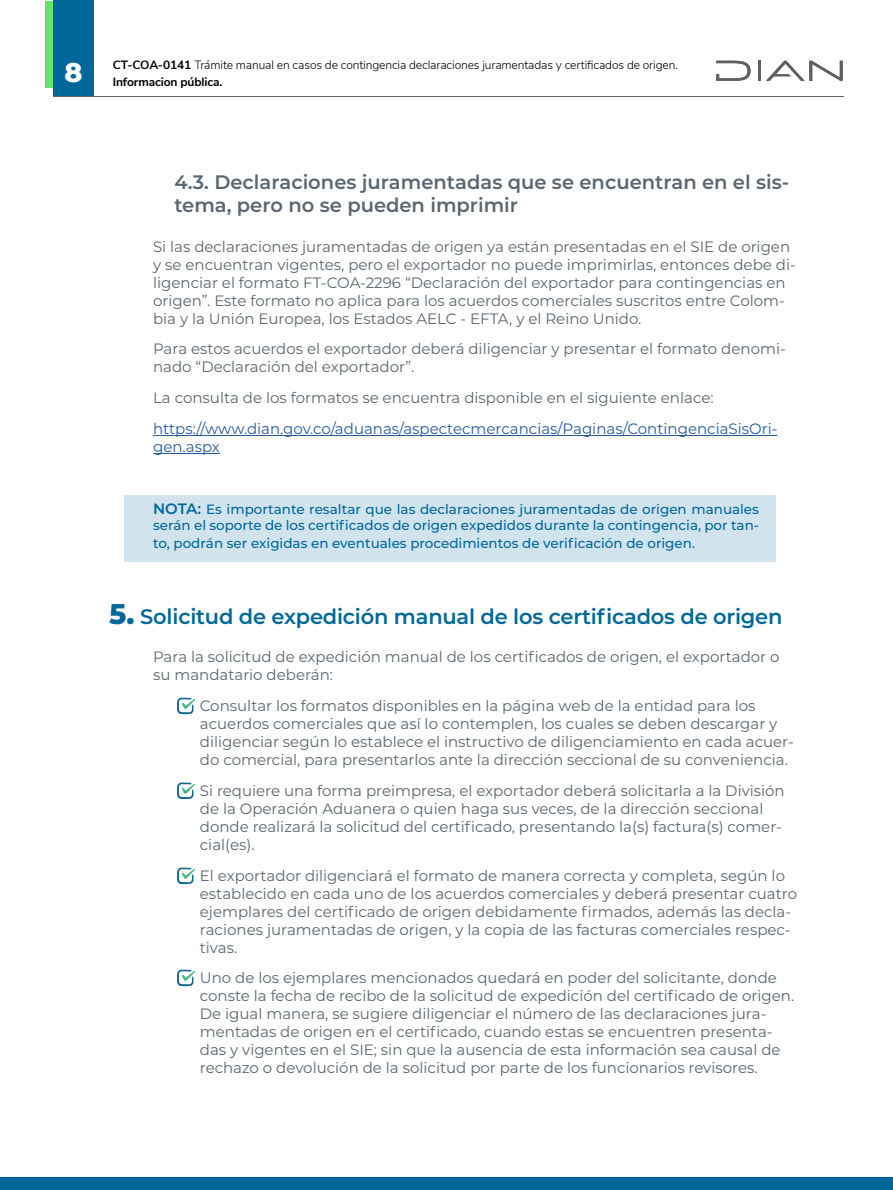
<style>
.page{position:relative;width:893px;height:1190px;background:#fff}
.page>*{position:absolute;margin:0;border:0;box-sizing:border-box;transform-origin:0 0}
.t1{font:800 28.5px "Montserrat";color:#00689a}
.t2{font:800 27px "Montserrat";color:#fff}
.t3{font:600 21px "Montserrat";letter-spacing:-.01em;color:#00689a}
.t4{font:600 19.5px/23.4px "Montserrat";color:#5b6670}
.t5{font:15px/18px "Montserrat";color:#5b6670}
.t6{font:15px/18px "Montserrat";color:#275b9b}
.t7{font:500 13.5px/16.2px "Montserrat";color:#00689a}
.t8{font:300 12px "Nunito Sans";letter-spacing:-.01em;color:#000}
.t9{font:700 12px "Nunito Sans";letter-spacing:-.01em;color:#000}
.s1{font-weight:700}
.s2{font-weight:600;font-size:15px}
</style>
<div class="page">
<div style="left:45px;top:1px;width:12px;height:86px;background:#64e664"></div>
<div style="left:53px;top:1px;width:41px;height:95px;background:#00689a"></div>
<hr style="left:53px;top:96px;width:790px;height:1px;background:#606060">
<svg style="left:716px;top:61px;width:34px;height:20px"></svg>
<hr style="left:758px;top:61px;width:3px;height:20px;background:#606060">
<svg style="left:766px;top:61px;width:77px;height:20px"></svg>
<div style="left:0;top:1177px;width:893px;height:12px;background:#00689a"></div>
<svg style="left:0;top:1189px;width:893px;height:1px"></svg>
<div style="left:124px;top:495px;width:651px;height:66px;background:#d1e3ed"></div>
<hr style="left:153px;top:435px;width:624px;height:1px;background:#275b9b">
<hr style="left:153px;top:453px;width:67px;height:1px;background:#275b9b">
<svg style="left:177px;top:698px;width:18px;height:16px"></svg>
<svg style="left:177px;top:782px;width:18px;height:17px"></svg>
<svg style="left:177px;top:867px;width:18px;height:17px"></svg>
<svg style="left:177px;top:969px;width:18px;height:17px"></svg>
<h2 class="t2" style="left:64px;top:53px;width:20px">8</h2>
<p class="t8" style="left:113px;top:57px;width:567px"><span class="s1">CT-COA-0141</span> Trámite manual en casos de contingencia declaraciones juramentadas y certificados de origen.</p>
<p class="t9" style="left:113px;top:73px;width:111px">Informacion pública.</p>
<h3 class="t4" style="left:174px;top:169px;width:616px">4.3. Declaraciones juramentadas que se encuentran en el sis&shy;tema, pero no se pueden imprimir</h3>
<p class="t5" style="left:153px;top:237px;width:644px">Si las declaraciones juramentadas de origen ya están presentadas en el SIE de origen y se encuentran vigentes, pero el exportador no puede imprimirlas, entonces debe di&shy;ligenciar el formato FT-COA-2296 “Declaración del exportador para contingencias en origen”. Este formato no aplica para los acuerdos comerciales suscritos entre Colom&shy;bia y la Unión Europea, los Estados AELC - EFTA, y el Reino Unido.</p>
<p class="t5" style="left:153px;top:340px;width:634px">Para estos acuerdos el exportador deberá diligenciar y presentar el formato denomi&shy;nado “Declaración del exportador”.</p>
<p class="t5" style="left:153px;top:388px;width:562px">La consulta de los formatos se encuentra disponible en el siguiente enlace:</p>
<p class="t6" style="left:153px;top:419px;width:626px">https://www.dian.gov.co/aduanas/aspectecmercancias/Paginas/ContingenciaSisOri&shy;gen.aspx</p>
<p class="t7" style="left:153px;top:500px;width:607px"><span class="s2">NOTA:</span> Es importante resaltar que las declaraciones juramentadas de origen manuales serán el soporte de los certificados de origen expedidos durante la contingencia, por tan-</p>
<p class="t7" style="left:153px;top:534px;width:543px">to, podrán ser exigidas en eventuales procedimientos de verificación de origen.</p>
<h1 class="t1" style="left:109px;top:592px;width:27px">5.</h1>
<h3 class="t3" style="left:140px;top:601px;width:644px">Solicitud de expedición manual de los certificados de origen</h3>
<p class="t5" style="left:153px;top:647px;width:628px">Para la solicitud de expedición manual de los certificados de origen, el exportador o su mandatario deberán:</p>
<p class="t5" style="left:200px;top:696px;width:595px">Consultar los formatos disponibles en la página web de la entidad para los acuerdos comerciales que así lo contemplen, los cuales se deben descargar y diligenciar según lo establece el instructivo de diligenciamiento en cada acuer&shy;do comercial, para presentarlos ante la dirección seccional de su conveniencia.</p>
<p class="t5" style="left:200px;top:781px;width:586px">Si requiere una forma preimpresa, el exportador deberá solicitarla a la División de la Operación Aduanera o quien haga sus veces, de la dirección seccional donde realizará la solicitud del certificado, presentando la(s) factura(s) comer&shy;cial(es).</p>
<p class="t5" style="left:200px;top:866px;width:599px">El exportador diligenciará el formato de manera correcta y completa, según lo establecido en cada uno de los acuerdos comerciales y deberá presentar cuatro ejemplares del certificado de origen debidamente firmados, además las decla&shy;raciones juramentadas de origen, y la copia de las facturas comerciales respec&shy;tivas.</p>
<p class="t5" style="left:200px;top:968px;width:596px">Uno de los ejemplares mencionados quedará en poder del solicitante, donde conste la fecha de recibo de la solicitud de expedición del certificado de origen.<br>De igual manera, se sugiere diligenciar el número de las declaraciones jura&shy;mentadas de origen en el certificado, cuando estas se encuentren presenta&shy;das y vigentes en el SIE; sin que la ausencia de esta información sea causal de rechazo o devolución de la solicitud por parte de los funcionarios revisores.</p>
</div>
